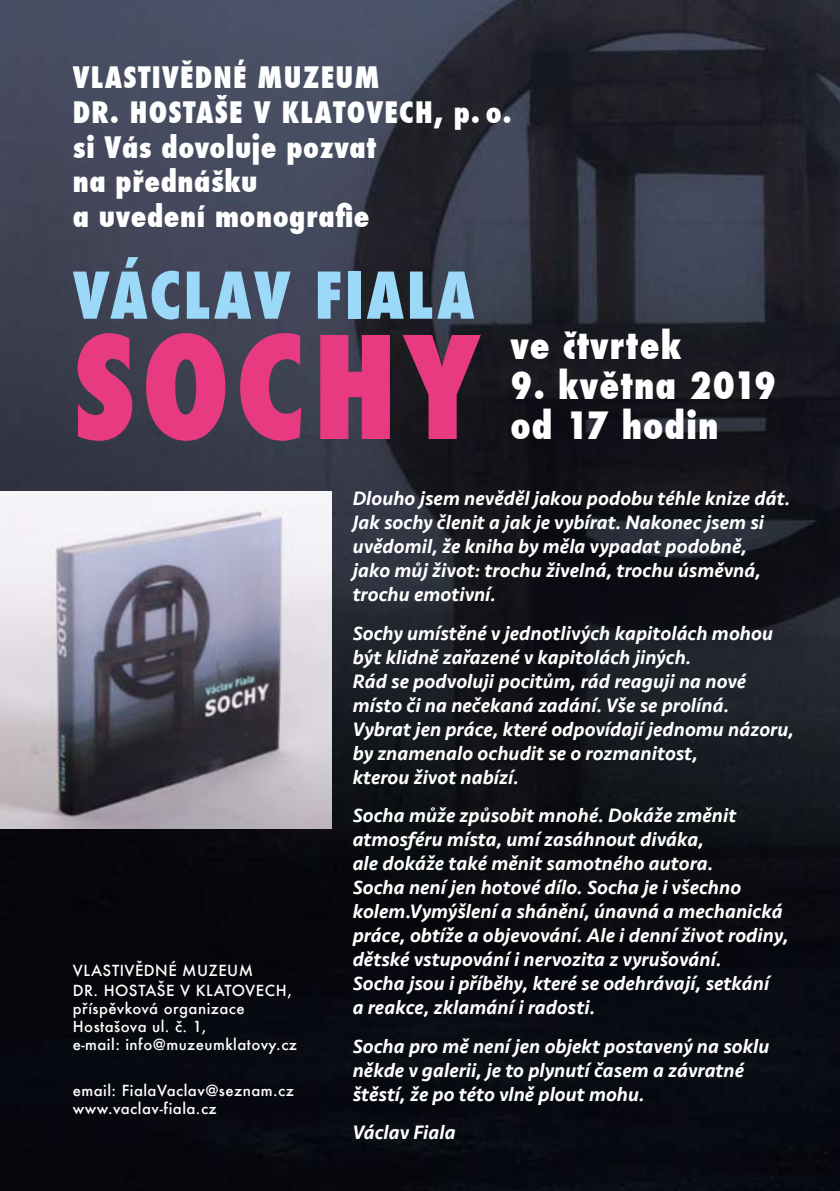
<style>
.page{position:relative;width:840px;height:1191px;background:#fff}
.page>*{position:absolute;margin:0;border:0;box-sizing:border-box;transform-origin:0 0}
.t1{font:800 condensed 138px "Futura";color:#e83a81}
.t2{font:800 condensed 62.6px "Futura";color:#9cd8f7}
.t3{font:800 condensed 36.8px/40px "Futura";letter-spacing:.03em;color:#fff}
.t4{font:800 condensed 28.8px/34.6px "Futura";letter-spacing:.02em;color:#fff}
.t5{font:italic 500 20px/24px "Seravek";color:#fff}
.t6{font:500 15px/18px "Futura";letter-spacing:.03em;color:#fff}
</style>
<div class="page">
<img style="left:0;top:0;width:839px;height:1191px">
<img style="left:0;top:491px;width:332px;height:337px">
<h3 class="t4" style="left:73px;top:60px;width:440px">VLASTIVĚDNÉ MUZEUM<br>DR. HOSTAŠE V KLATOVECH, p. o. si Vás dovoluje pozvat<br>na přednášku<br>a uvedení monografie</h3>
<h2 class="t2" style="left:73px;top:253px;width:113px">Václav</h2>
<h2 class="t2" style="left:314px;top:253px;width:63px">Fiala</h2>
<h1 class="t1" style="left:73px;top:294px;width:151px">Soch</h1>
<h1 class="t1" style="left:402px;top:294px;width:80px">y</h1>
<h3 class="t3" style="left:510px;top:325px;width:172px">ve čtvrtek</h3>
<h3 class="t3" style="left:510px;top:365px;width:267px">9. května 2019 od 17 hodin</h3>
<p class="t6" style="left:73px;top:960px;width:220px;line-height:20px">VLASTIVĚDNÉ MUZEUM<br>DR. HOSTAŠE V KLATOVECH,</p>
<p class="t6" style="left:73px;top:999px;width:225px">příspěvková organizace<br>Hostašova ul. č. 1,<br>e-mail: info@muzeumklatovy.cz</p>
<p class="t6" style="left:73px;top:1081px;width:222px">email: FialaVaclav@seznam.cz www.vaclav-fiala.cz</p>
<p class="t5" style="left:352px;top:487px;width:439px">Dlouho jsem nevěděl jakou podobu téhle knize dát.<br>Jak sochy členit a jak je vybírat. Nakonec jsem si uvědomil, že kniha by měla vypadat podobně,<br>jako můj život: trochu živelná, trochu úsměvná, trochu emotivní.</p>
<p class="t5" style="left:352px;top:621px;width:442px">Sochy umístěné v jednotlivých kapitolách mohou být klidně zařazené v kapitolách jiných.<br>Rád se podvoluji pocitům, rád reaguji na nové místo či na nečekaná zadání. Vše se prolíná.<br>Vybrat jen práce, které odpovídají jednomu názoru, by znamenalo ochudit se o rozmanitost,<br>kterou život nabízí.</p>
<p class="t5" style="left:352px;top:803px;width:437px">Socha může způsobit mnohé. Dokáže změnit atmosféru místa, umí zasáhnout diváka,<br>ale dokáže také měnit samotného autora.<br>Socha není jen hotové dílo. Socha je i všechno kolem.Vymýšlení a shánění, únavná a mechanická práce, obtíže a objevování. Ale i denní život rodiny, dětské vstupování i nervozita z vyrušování.<br>Socha jsou i příběhy, které se odehrávají, setkání<br>a reakce, zklamání i radosti.</p>
<p class="t5" style="left:352px;top:1034px;width:418px">Socha pro mě není jen objekt postavený na soklu někde v galerii, je to plynutí časem a závratné štěstí, že po této vlně plout mohu.</p>
<p class="t5" style="left:352px;top:1120px;width:104px">Václav Fiala</p>
</div>
